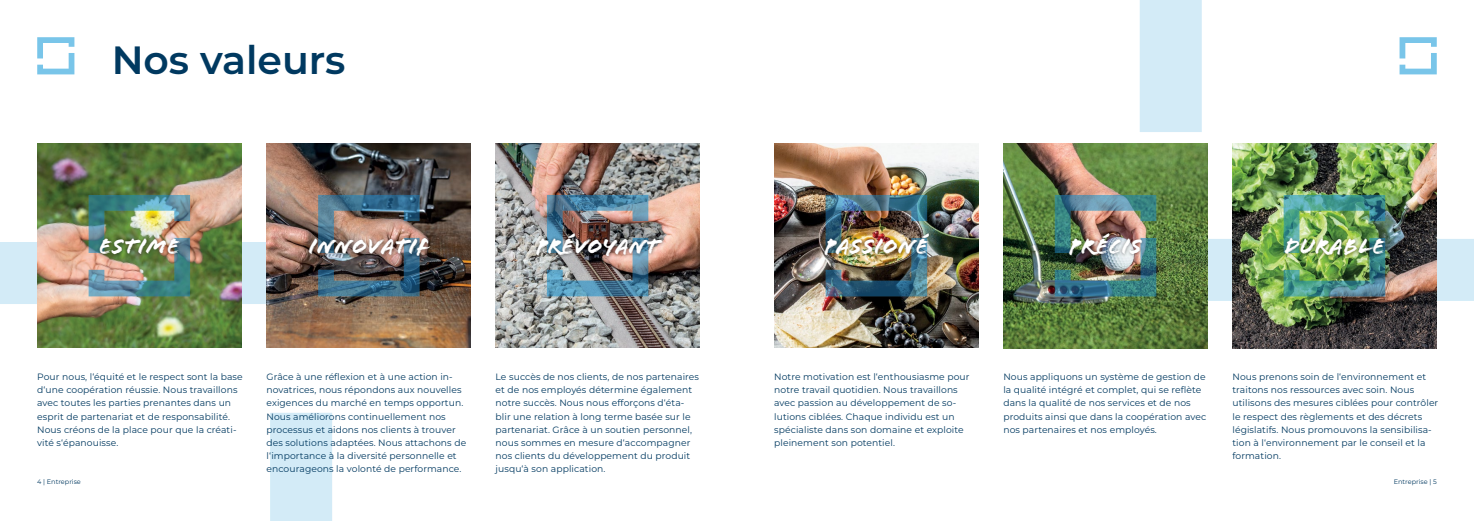
<style>
.page{position:relative;width:1474px;height:521px;background:#fff}
.page>*{position:absolute;margin:0;border:0;box-sizing:border-box;transform-origin:0 0}
.t1{font:600 39.38px "Montserrat";color:#003960}
.t2{font:22.93px "Flood Std";letter-spacing:.02em;color:#fff}
.t3{font:22.84px "Flood Std";letter-spacing:.02em;color:#fff}
.t4{font:22.84px "Flood Std";color:#fff}
.text_werte{font:9.19px/13.1px "Montserrat";letter-spacing:.01em;color:#003960}
.t5{font:6.56px "Montserrat";color:#003960}
</style>
<div class="page">
<svg style="left:1207px;top:198px;width:266px;height:103px;fill:#d3ebf7"></svg>
<div style="left:1139px;top:0;width:63px;height:132px;background:#d3ebf7"></div>
<div style="left:270px;top:413px;width:62px;height:108px;background:#d3ebf7"></div>
<svg style="left:0;top:242px;width:266px;height:104px;fill:#d3ebf7"></svg>
<svg style="left:37px;top:37px;width:37px;height:37px"></svg>
<svg style="left:1399px;top:37px;width:37px;height:37px"></svg>
<img style="left:37px;top:144px;width:204px;height:204px">
<img style="left:89px;top:195px;width:101px;height:101px">
<img style="left:266px;top:144px;width:204px;height:204px">
<img style="left:318px;top:195px;width:101px;height:101px">
<img style="left:774px;top:144px;width:204px;height:204px">
<img style="left:825px;top:195px;width:102px;height:101px">
<img style="left:1003px;top:144px;width:204px;height:204px">
<img style="left:1054px;top:195px;width:102px;height:101px">
<img style="left:1232px;top:144px;width:204px;height:204px">
<img style="left:1283px;top:195px;width:102px;height:101px">
<img style="left:495px;top:144px;width:204px;height:204px">
<img style="left:547px;top:195px;width:101px;height:101px">
<div style="left:97px;top:235px;width:86px;height:22px;background:#000;opacity:.5"></div>
<div style="left:306px;top:234px;width:127px;height:25px;background:#000;opacity:.5"></div>
<div style="left:821px;top:230px;width:111px;height:29px;background:#000;opacity:.5"></div>
<div style="left:1065px;top:230px;width:80px;height:29px;background:#000;opacity:.5"></div>
<div style="left:1281px;top:235px;width:107px;height:24px;background:#000;opacity:.5"></div>
<div style="left:533px;top:230px;width:132px;height:30px;background:#000;opacity:.5"></div>
<p class="t1" style="left:112px;top:32px;width:235px">Nos valeurs</p>
<p class="t3" style="left:99px;top:233px;width:82px">Estime</p>
<p class="t3" style="left:308px;top:233px;width:122px">Innovatif</p>
<p class="t4" style="left:536px;top:233px;width:124px">Prévoyant</p>
<p class="t2" style="left:824px;top:233px;width:105px">Passioné</p>
<p class="t2" style="left:1069px;top:233px;width:74px">Précis</p>
<p class="t2" style="left:1284px;top:233px;width:102px">Durable</p>
<p class="text_werte" style="left:37px;top:370px;width:207px">Pour nous, l‘équité et le respect sont la base d‘une coopération réussie. Nous travaillons avec toutes les parties prenantes dans un esprit de partenariat et de responsabilité.<br>Nous créons de la place pour que la créati&shy;vité s‘épanouisse.</p>
<p class="text_werte" style="left:266px;top:370px;width:201px">Grâce à une réflexion et à une action in&shy;novatrices, nous répondons aux nouvelles exigences du marché en temps opportun.<br>Nous améliorons continuellement nos processus et aidons nos clients à trouver des solutions adaptées. Nous attachons de l‘importance à la diversité personnelle et encourageons la volonté de performance.</p>
<p class="text_werte" style="left:495px;top:370px;width:205px">Le succès de nos clients, de nos partenaires et de nos employés détermine également notre succès. Nous nous efforçons d‘éta&shy;blir une relation à long terme basée sur le partenariat. Grâce à un soutien personnel, nous sommes en mesure d‘accompagner nos clients du développement du produit jusqu‘à son application.</p>
<p class="text_werte" style="left:1232px;top:370px;width:207px">Nous prenons soin de l‘environnement et traitons nos ressources avec soin. Nous utilisons des mesures ciblées pour contrôler le respect des règlements et des décrets législatifs. Nous promouvons la sensibilisa&shy;tion à l‘environnement par le conseil et la formation.</p>
<p class="text_werte" style="left:774px;top:370px;width:197px">Notre motivation est l‘enthousiasme pour notre travail quotidien. Nous travaillons avec passion au développement de so&shy;lutions ciblées. Chaque individu est un spécialiste dans son domaine et exploite pleinement son potentiel.</p>
<p class="text_werte" style="left:1003px;top:370px;width:204px">Nous appliquons un système de gestion de la qualité intégré et complet, qui se reflète dans la qualité de nos services et de nos produits ainsi que dans la coopération avec nos partenaires et nos employés.</p>
<p class="t5" style="left:37px;top:477px;width:45px">4 | Entreprise</p>
<p class="t5" style="left:1393px;top:477px;width:45px">Entreprise | 5</p>
</div>
